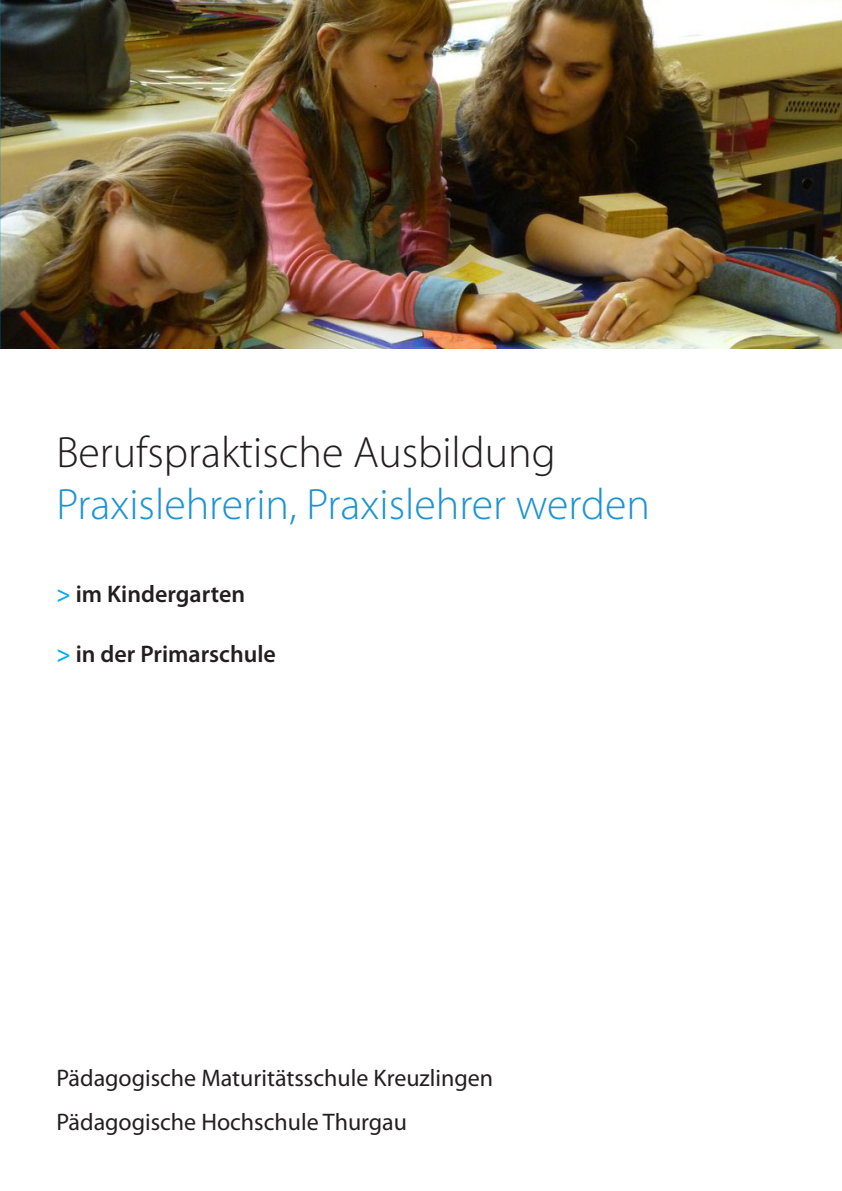
<style>
.page{position:relative;width:842px;height:1191px;background:#fff}
.page>*{position:absolute;margin:0;border:0;box-sizing:border-box;transform-origin:0 0}
.t1{font:300 44px "Myriad Pro";color:#1c94d2}
.Titelseite__Titel{font:300 44px "Myriad Pro";color:#231f20}
.t2{font:24px "Myriad Pro";color:#231f20}
.Untertitel_gross{font:600 24px "Myriad Pro";color:#231f20}
.s1{color:#00aeef}
</style>
<div class="page">
<img style="left:0;top:0;width:842px;height:349px">
<p class="Titelseite__Titel" style="left:56px;top:428px;width:501px">Berufspraktische Ausbildung</p>
<p class="t1" style="left:56px;top:480px;width:595px">Praxislehrerin, Praxislehrer werden</p>
<p class="Untertitel_gross" style="left:56px;top:580px;width:190px"><span class="s1">&gt;</span> im Kindergarten</p>
<p class="Untertitel_gross" style="left:56px;top:640px;width:221px"><span class="s1">&gt;</span> in der Primarschule</p>
<p class="t2" style="left:56px;top:1064px;width:438px">Pädagogische Maturitätsschule Kreuzlingen</p>
<p class="t2" style="left:56px;top:1108px;width:352px">Pädagogische Hochschule Thurgau</p>
</div>
